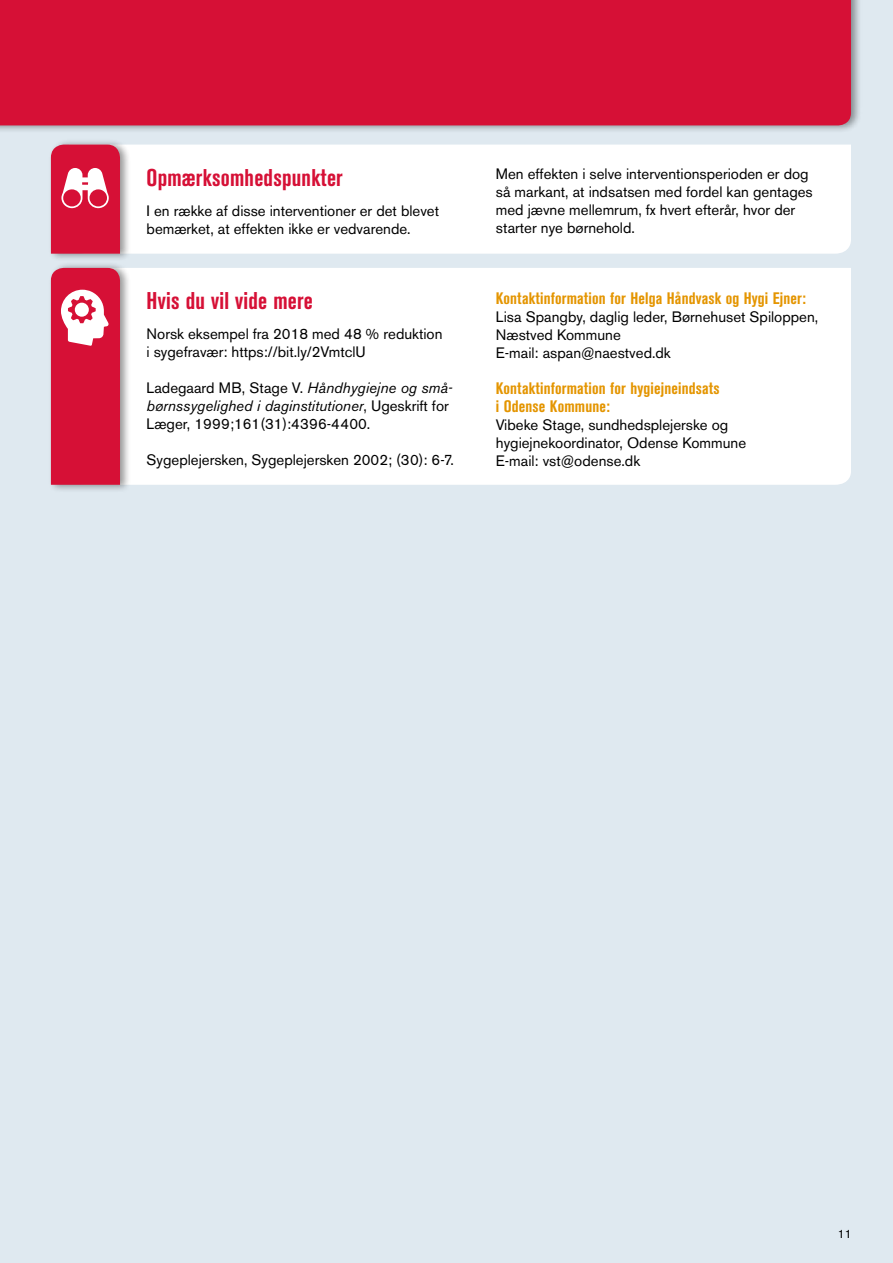
<style>
.page{position:relative;width:893px;height:1263px;background:#dfe9f0}
.page>*{position:absolute;margin:0;border:0;box-sizing:border-box;transform-origin:0 0}
.t1{font:700 condensed 24px "Akzidenz Grotesk BE";letter-spacing:.01em;color:#d61036;scale:.95 1}
.t2{font:700 condensed 16.5px/18px "Akzidenz Grotesk BE";letter-spacing:.01em;color:#e49500}
.t3{font:15px/18px "Akzidenz Grotesk BE";color:#000}
.t4{font:12px "Akzidenz Grotesk BE";color:#000}
.s1{font-style:italic}
</style>
<div class="page">
<div style="left:0;top:0;width:863px;height:133px;background:#000;opacity:.4"></div>
<div style="left:0;top:0;width:851px;height:125px;background:#d61036"></div>
<div style="left:131px;top:145px;width:720px;height:109px;background:#fff"></div>
<div style="left:48px;top:138px;width:83px;height:124px;background:#000;opacity:.4"></div>
<svg style="left:51px;top:145px;width:69px;height:109px;background:#da2e4f"></svg>
<div style="left:131px;top:268px;width:720px;height:217px;background:#fff"></div>
<div style="left:48px;top:261px;width:83px;height:231px;background:#000;opacity:.4"></div>
<svg style="left:51px;top:268px;width:69px;height:217px;background:#da2a4c"></svg>
<h1 class="t1" style="left:147px;top:164px;width:208px">Opmærksomhedspunkter</h1>
<p class="t3" style="left:147px;top:202px;width:294px">I en række af disse interventioner er det blevet bemærket, at effekten ikke er vedvarende.</p>
<h1 class="t1" style="left:147px;top:287px;width:176px">Hvis du vil vide mere</h1>
<p class="t3" style="left:147px;top:325px;width:297px">Norsk eksempel fra 2018 med 48 % reduktion i sygefravær: https://bit.ly/2VmtclU</p>
<p class="t3" style="left:147px;top:379px;width:308px">Ladegaard MB, Stage V. <span class="s1">Håndhygiejne og små&shy;børnssygelighed i daginstitutioner</span>, Ugeskrift for<br>Læger, 1999;161(31):4396-4400.</p>
<p class="t3" style="left:147px;top:451px;width:309px">Sygeplejersken, Sygeplejersken 2002; (30): 6-7.</p>
<p class="t3" style="left:496px;top:165px;width:318px">Men effekten i selve interventionsperioden er dog så markant, at indsatsen med fordel kan gentages med jævne mellemrum, fx hvert efterår, hvor der starter nye børnehold.</p>
<p class="t2" style="left:496px;top:289px;width:312px">Kontaktinformation for Helga Håndvask og Hygi Ejner:</p>
<p class="t3" style="left:496px;top:307px;width:324px">Lisa Spangby, daglig leder, Børnehuset Spiloppen,<br>Næstved Kommune<br>E-mail: aspan@naestved.dk</p>
<p class="t2" style="left:496px;top:379px;width:225px">Kontaktinformation for hygiejneindsats i Odense Kommune:</p>
<p class="t3" style="left:496px;top:415px;width:252px">Vibeke Stage, sundhedsplejerske og hygiejnekoordinator, Odense Kommune<br>E-mail: vst@odense.dk</p>
<p class="t4" style="left:838px;top:1226px;width:15px">11</p>
</div>
